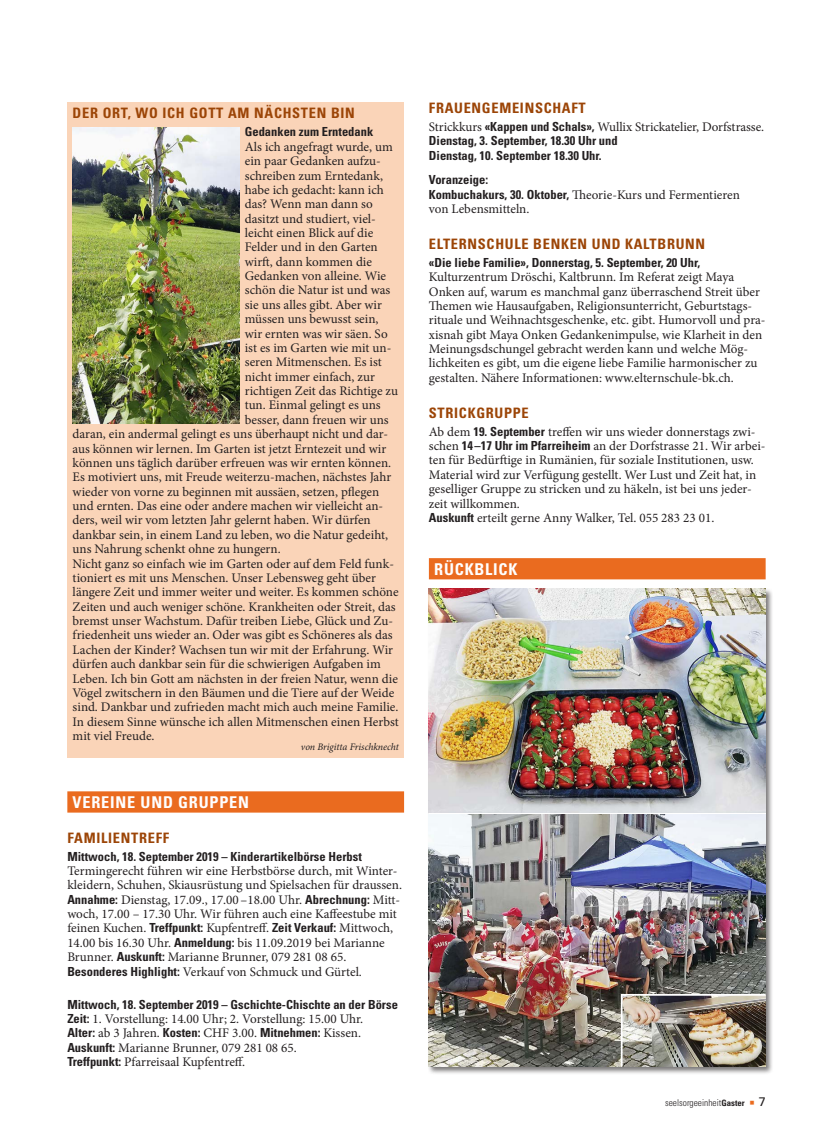
<style>
.page{position:relative;width:833px;height:1134px;background:#fff}
.page>*{position:absolute;margin:0;border:0;box-sizing:border-box;transform-origin:0 0}
.t1{font:700 condensed 16.25px "Univers LT Std";letter-spacing:.05em;color:#fff}
.t2{font:700 condensed 14.38px "Univers LT Std";letter-spacing:.05em;color:#9c4507}
.t3{font:13.12px/14.4px "Minion Pro";color:#231f20}
.t4{font:700 condensed 12.5px/14.4px "Univers LT Std";color:#231f20}
.t5{font:italic 10px "Minion Pro";letter-spacing:-.01em;color:#231f20}
.t6{font:300 condensed 9.38px "Univers LT Std";color:#231f20}
.s1{font-family:"Univers LT Std";font-weight:700;font-stretch:condensed;font-size:12.5px}
.s2{font-weight:700;font-size:8.75px}
.s3{font-family:"Minion Pro";font-weight:400;font-stretch:normal;font-size:13.12px;color:#ea6b1f}
.s4{font-weight:400;font-stretch:normal;font-size:12.5px}
</style>
<div class="page">
<div style="left:429px;top:558px;width:336px;height:21px;background:#ea6b1f"></div>
<div style="left:67px;top:103px;width:337px;height:25px;background:#fad4b8"></div>
<div style="left:67px;top:122px;width:337px;height:23px;background:#fad4b8"></div>
<div style="left:67px;top:136px;width:337px;height:426px;background:#fad4b8"></div>
<div style="left:67px;top:553px;width:337px;height:196px;background:#fad4b8"></div>
<div style="left:67px;top:738px;width:337px;height:20px;background:#fad4b8"></div>
<div style="left:67px;top:791px;width:337px;height:22px;background:#ea6b1f"></div>
<img style="left:73px;top:127px;width:166px;height:297px">
<div style="left:428px;top:587px;width:346px;height:488px;background:#231f20;opacity:.6"></div>
<img style="left:429px;top:589px;width:336px;height:478px">
<img style="left:622px;top:996px;width:143px;height:70px">
<hr style="left:621px;top:994px;width:1px;height:73px;background:#fff">
<hr style="left:621px;top:994px;width:144px;height:2px;background:#fff">
<p class="t2" style="left:73px;top:105px;width:284px">DER ORT, WO ICH GOTT AM NÄCHSTEN BIN</p>
<p class="t4" style="left:245px;top:125px;width:130px">Gedanken zum Erntedank</p>
<p class="t3" style="left:245px;top:139px;width:149px">Als ich angefragt wurde, um</p>
<p class="t3" style="left:245px;top:154px;width:138px">ein paar Gedanken aufzu-</p>
<p class="t3" style="left:245px;top:168px;width:140px">schreiben zum Erntedank,</p>
<p class="t3" style="left:245px;top:183px;width:141px">habe ich gedacht: kann ich</p>
<p class="t3" style="left:245px;top:197px;width:129px">das? Wenn man dann so</p>
<p class="t3" style="left:245px;top:211px;width:133px">dasitzt und studiert, viel-</p>
<p class="t3" style="left:245px;top:226px;width:130px">leicht einen Blick auf die</p>
<p class="t3" style="left:245px;top:240px;width:134px">Felder und in den Garten</p>
<p class="t3" style="left:245px;top:254px;width:129px">wirft, dann kommen die</p>
<p class="t3" style="left:245px;top:269px;width:143px">Gedanken von alleine. Wie</p>
<p class="t3" style="left:245px;top:283px;width:147px">schön die Natur ist und was</p>
<p class="t3" style="left:245px;top:298px;width:139px">sie uns alles gibt. Aber wir</p>
<p class="t3" style="left:245px;top:312px;width:135px">müssen uns bewusst sein,</p>
<p class="t3" style="left:245px;top:326px;width:144px">wir ernten was wir säen. So</p>
<p class="t3" style="left:245px;top:341px;width:148px">ist es im Garten wie mit un-</p>
<p class="t3" style="left:245px;top:355px;width:138px">seren Mitmenschen. Es ist</p>
<p class="t3" style="left:245px;top:369px;width:132px">nicht immer einfach, zur</p>
<p class="t3" style="left:245px;top:384px;width:155px">richtigen Zeit das Richtige zu</p>
<p class="t3" style="left:245px;top:398px;width:137px">tun. Einmal gelingt es uns</p>
<p class="t3" style="left:245px;top:412px;width:145px">besser, dann freuen wir uns</p>
<p class="t3" style="left:73px;top:427px;width:317px">daran, ein andermal gelingt es uns überhaupt nicht und dar-</p>
<p class="t3" style="left:73px;top:441px;width:315px">aus können wir lernen. Im Garten ist jetzt Erntezeit und wir</p>
<p class="t3" style="left:73px;top:456px;width:320px">können uns täglich darüber erfreuen was wir ernten können.</p>
<p class="t3" style="left:73px;top:470px;width:320px">Es motiviert uns, mit Freude weiterzu-machen, nächstes Jahr</p>
<p class="t3" style="left:73px;top:484px;width:308px">wieder von vorne zu beginnen mit aussäen, setzen, pflegen</p>
<p class="t3" style="left:73px;top:499px;width:312px">und ernten. Das eine oder andere machen wir vielleicht an-</p>
<p class="t3" style="left:73px;top:513px;width:300px">ders, weil wir vom letzten Jahr gelernt haben. Wir dürfen</p>
<p class="t3" style="left:73px;top:527px;width:317px">dankbar sein, in einem Land zu leben, wo die Natur gedeiht,</p>
<p class="t3" style="left:73px;top:542px;width:210px">uns Nahrung schenkt ohne zu hungern.</p>
<p class="t3" style="left:73px;top:556px;width:323px">Nicht ganz so einfach wie im Garten oder auf dem Feld funk-</p>
<p class="t3" style="left:73px;top:571px;width:305px">tioniert es mit uns Menschen. Unser Lebensweg geht über</p>
<p class="t3" style="left:73px;top:585px;width:327px">längere Zeit und immer weiter und weiter. Es kommen schöne</p>
<p class="t3" style="left:73px;top:599px;width:324px">Zeiten und auch weniger schöne. Krankheiten oder Streit, das</p>
<p class="t3" style="left:73px;top:614px;width:322px">bremst unser Wachstum. Dafür treiben Liebe, Glück und Zu-</p>
<p class="t3" style="left:73px;top:628px;width:321px">friedenheit uns wieder an. Oder was gibt es Schöneres als das</p>
<p class="t3" style="left:73px;top:642px;width:322px">Lachen der Kinder? Wachsen tun wir mit der Erfahrung. Wir</p>
<p class="t3" style="left:73px;top:657px;width:309px">dürfen auch dankbar sein für die schwierigen Aufgaben im</p>
<p class="t3" style="left:73px;top:671px;width:327px">Leben. Ich bin Gott am nächsten in der freien Natur, wenn die</p>
<p class="t3" style="left:73px;top:686px;width:323px">Vögel zwitschern in den Bäumen und die Tiere auf der Weide</p>
<p class="t3" style="left:73px;top:700px;width:327px">sind. Dankbar und zufrieden macht mich auch meine Familie.</p>
<p class="t3" style="left:73px;top:714px;width:327px">In diesem Sinne wünsche ich allen Mitmenschen einen Herbst</p>
<p class="t3" style="left:73px;top:729px;width:83px">mit viel Freude.</p>
<p class="t5" style="left:301px;top:741px;width:99px">von Brigitta Frischknecht</p>
<p class="t1" style="left:73px;top:792px;width:178px">VEREINE UND GRUPPEN</p>
<p class="t2" style="left:67px;top:829px;width:103px">FAMILIENTREFF</p>
<p class="t4" style="left:67px;top:849px;width:296px">Mittwoch, 18. September 2019 – Kinderartikelbörse Herbst</p>
<p class="t3" style="left:67px;top:864px;width:336px">Termingerecht führen wir eine Herbstbörse durch, mit Winter&shy;kleidern, Schuhen, Skiausrüstung und Spielsachen für draussen.<br><span class="s1">Annahme:</span> Dienstag, 17.09., 17.00–18.00 Uhr. <span class="s1">Abrechnung:</span> Mitt&shy;woch, 17.00 – 17.30 Uhr. Wir führen auch eine Kaffeestube mit feinen Kuchen. <span class="s1">Treffpunkt:</span> Kupfentreff. <span class="s1">Zeit Verkauf:</span> Mittwoch, 14.00 bis 16.30 Uhr. <span class="s1">Anmeldung:</span> bis 11.09.2019 bei Marianne Brunner. <span class="s1">Auskunft:</span> Marianne Brunner, 079 281 08 65.<br><span class="s1">Besonderes Highlight:</span> Verkauf von Schmuck und Gürtel.</p>
<p class="t4" style="left:67px;top:997px;width:332px">Mittwoch, 18. September 2019 – Gschichte-Chischte an der Börse</p>
<p class="t3" style="left:67px;top:1012px;width:297px"><span class="s1">Zeit:</span> 1. Vorstellung: 14.00 Uhr; 2. Vorstellung: 15.00 Uhr.<br><span class="s1">Alter:</span> ab 3 Jahren. <span class="s1">Kosten:</span> CHF 3.00. <span class="s1">Mitnehmen:</span> Kissen.<br><span class="s1">Auskunft:</span> Marianne Brunner, 079 281 08 65.<br><span class="s1">Treffpunkt:</span> Pfarreisaal Kupfentreff.</p>
<p class="t2" style="left:429px;top:99px;width:158px">FRAUENGEMEINSCHAFT</p>
<p class="t3" style="left:429px;top:120px;width:337px">Strickkurs <span class="s1">«Kappen und Schals»,</span> Wullix Strickatelier, Dorfstrasse.</p>
<p class="t4" style="left:429px;top:134px;width:190px">Dienstag, 3. September, 18.30 Uhr und<br>Dienstag, 10. September 18.30 Uhr.</p>
<p class="t4" style="left:429px;top:172px;width:61px">Voranzeige:</p>
<p class="t3" style="left:429px;top:187px;width:312px"><span class="s1">Kombuchakurs, 30. Oktober,</span> Theorie-Kurs und Fermentieren von Lebensmitteln.</p>
<p class="t2" style="left:429px;top:235px;width:278px">ELTERNSCHULE BENKEN UND KALTBRUNN</p>
<p class="t4" style="left:429px;top:255px;width:273px">«Die liebe Familie», Donnerstag, 5. September, 20 Uhr,</p>
<p class="t3" style="left:429px;top:270px;width:338px">Kulturzentrum Dröschi, Kaltbrunn. Im Referat zeigt Maya Onken auf, warum es manchmal ganz überraschend Streit über Themen wie Hausaufgaben, Religionsunterricht, Geburtstags&shy;rituale und Weihnachtsgeschenke, etc. gibt. Humorvoll und pra&shy;xisnah gibt Maya Onken Gedankenimpulse, wie Klarheit in den Meinungsdschungel gebracht werden kann und welche Mög&shy;lichkeiten es gibt, um die eigene liebe Familie harmonischer zu gestalten. Nähere Informationen: www.elternschule-bk.ch.</p>
<p class="t2" style="left:429px;top:404px;width:101px">STRICKGRUPPE</p>
<p class="t3" style="left:429px;top:424px;width:338px">Ab dem <span class="s1">19. September</span> treffen wir uns wieder donnerstags zwi&shy;schen <span class="s1">14 –17 Uhr im Pfarreiheim</span> an der Dorfstrasse 21. Wir arbei&shy;ten für Bedürftige in Rumänien, für soziale Institutionen, usw.<br>Material wird zur Verfügung gestellt. Wer Lust und Zeit hat, in geselliger Gruppe zu stricken und zu häkeln, ist bei uns jeder&shy;zeit willkommen.<br><span class="s1">Auskunft</span> erteilt gerne Anny Walker, Tel. 055 283 23 01.</p>
<p class="t1" style="left:434px;top:559px;width:85px">RÜCKBLICK</p>
<p class="t6" style="left:665px;top:1097px;width:102px">seelsorgeeinheit<span class="s2">Gaster</span> <span class="s3">■</span> <span class="s4">7</span></p>
</div>
